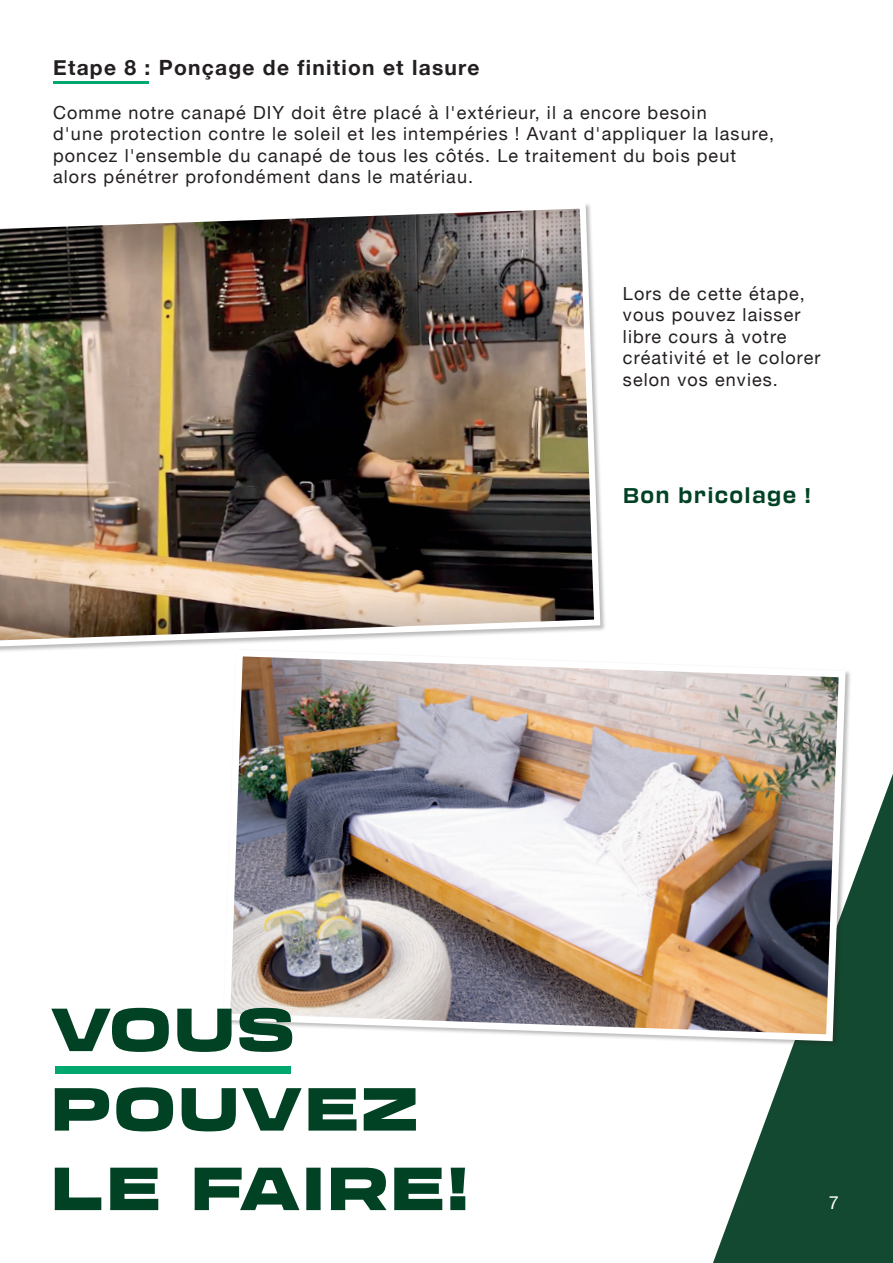
<style>
.page{position:relative;width:893px;height:1263px;background:#fff}
.page>*{position:absolute;margin:0;border:0;box-sizing:border-box;transform-origin:0 0}
.t1{font:900 expanded 59.7px/79.5px "Transducer";letter-spacing:.06em;color:#014124}
.t2{font:700 21px "Helvetica Neue";letter-spacing:.06em;color:#231f20}
.t3{font:700 21px "Transducer";letter-spacing:.06em;color:#014124}
.t4{font:18px/21.6px "Helvetica Neue";letter-spacing:.06em;color:#231f20}
.t5{font:18px "Helvetica Neue";color:#fff}
</style>
<div class="page">
<svg style="left:713px;top:774px;width:180px;height:489px;fill:#134930"></svg>
<img style="left:0;top:204px;width:603px;height:447px">
<hr style="left:53px;top:81px;width:96px;height:2px;background:#00a86d">
<img style="left:220px;top:646px;width:629px;height:399px">
<div style="left:55px;top:1066px;width:236px;height:7px;background:#00a86d"></div>
<p class="t2" style="left:53px;top:51px;width:428px">Etape 8 : Ponçage de finition et lasure</p>
<p class="t4" style="left:53px;top:102px;width:723px">Comme notre canapé DIY doit être placé à l'extérieur, il a encore besoin<br>d'une protection contre le soleil et les intempéries ! Avant d'appliquer la lasure, poncez l'ensemble du canapé de tous les côtés. Le traitement du bois peut alors pénétrer profondément dans le matériau.</p>
<p class="t4" style="left:623px;top:283px;width:199px">Lors de cette étape, vous pouvez laisser libre cours à votre créativité et le colorer selon vos envies.</p>
<p class="t3" style="left:623px;top:480px;width:189px">Bon bricolage !</p>
<h1 class="t1" style="left:51px;top:985px;width:418px">VOUS<br>POUVEZ<br>LE FAIRE!</h1>
<p class="t5" style="left:829px;top:1189px;width:12px">7</p>
</div>
